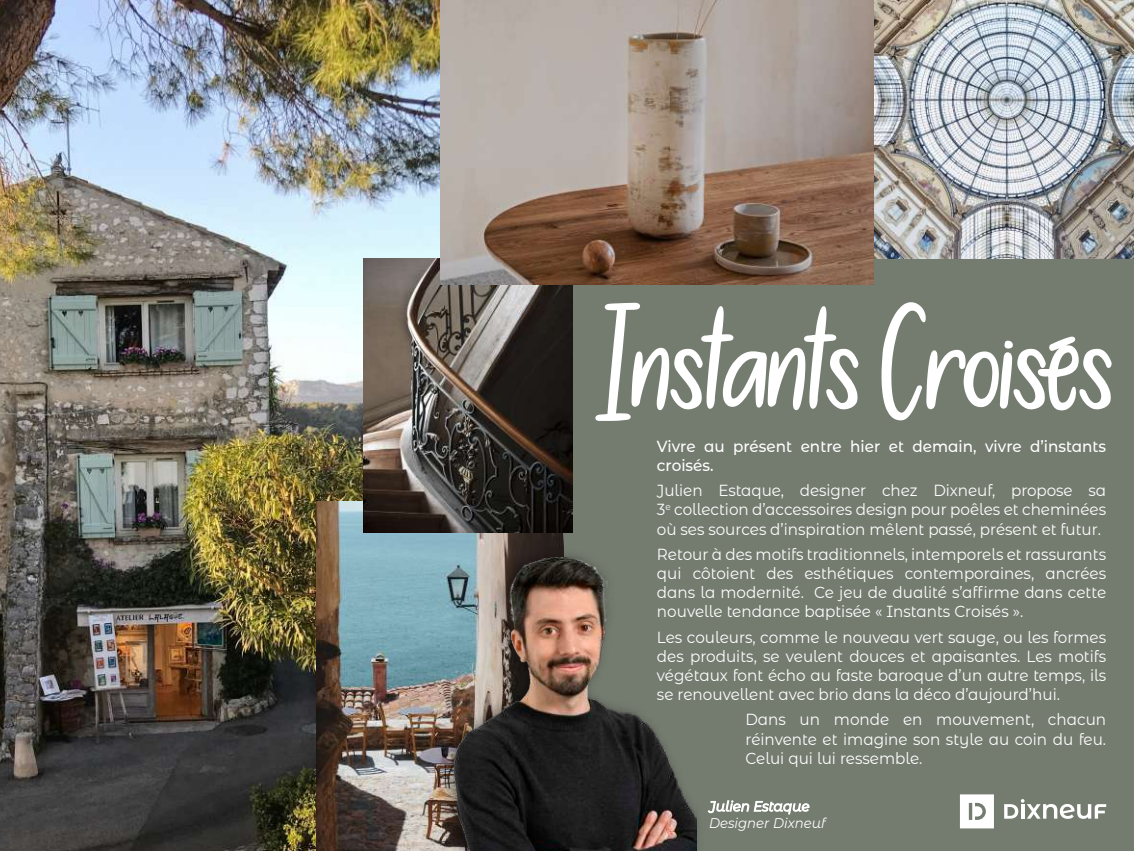
<style>
.page{position:relative;width:1134px;height:851px;background:#fff}
.page>*{position:absolute;margin:0;border:0;box-sizing:border-box;transform-origin:0 0}
.t1{font:140px "KG Lovin On Me";color:#fff}
.t2{font:16px/19.2px "Dixneuf";color:#fff;text-align:justify;scale:.95 1}
.t3{font:500 16px/19.2px "Dixneuf";color:#fff;scale:.95 1}
.t4{font:italic 14px "Dixneuf";color:#fff;scale:.95 1}
</style>
<div class="page">
<div style="left:0;top:0;width:1134px;height:850px;background:#747b6f"></div>
<img style="left:874px;top:0;width:260px;height:258px">
<img style="left:0;top:0;width:440px;height:850px">
<img style="left:317px;top:501px;width:110px;height:349px">
<img style="left:363px;top:258px;width:210px;height:274px">
<svg style="left:595px;top:302px;width:264px;height:119px"></svg>
<svg style="left:881px;top:302px;width:231px;height:119px"></svg>
<img style="left:427px;top:529px;width:281px;height:321px">
<img style="left:453px;top:546px;width:243px;height:304px">
<img style="left:440px;top:0;width:434px;height:285px">
<svg style="left:1004px;top:799px;width:102px;height:19px"></svg>
<svg style="left:960px;top:794px;width:34px;height:34px"></svg>
<svg style="left:708px;top:800px;width:102px;height:14px"></svg>
<h1 class="t1" style="left:599px;top:277px;width:514px">Instants Croisés</h1>
<p class="t3" style="left:657px;top:436px;width:474px">Vivre au présent entre hier et demain, vivre d’instants croisés.</p>
<p class="t2" style="left:657px;top:480px;width:474px">Julien Estaque, designer chez Dixneuf, propose sa 3<sup>e</sup> collection d’accessoires design pour poêles et cheminées où ses sources d’inspiration mêlent passé, présent et futur.</p>
<p class="t2" style="left:657px;top:544px;width:474px">Retour à des motifs traditionnels, intemporels et rassurants qui côtoient des esthétiques contemporaines, ancrées dans la modernité. Ce jeu de dualité s’affirme dans cette nouvelle tendance baptisée « Instants Croisés ».</p>
<p class="t2" style="left:657px;top:627px;width:474px">Les couleurs, comme le nouveau vert sauge, ou les formes des produits, se veulent douces et apaisantes. Les motifs végétaux font écho au faste baroque d’un autre temps, ils se renouvellent avec brio dans la déco d’aujourd’hui.</p>
<p class="t2" style="left:745px;top:709px;width:381px">Dans un monde en mouvement, chacun réinvente et imagine son style au coin du feu.<br>Celui qui lui ressemble.</p>
<p class="t4" style="left:709px;top:814px;width:124px">Designer Dixneuf</p>
</div>
